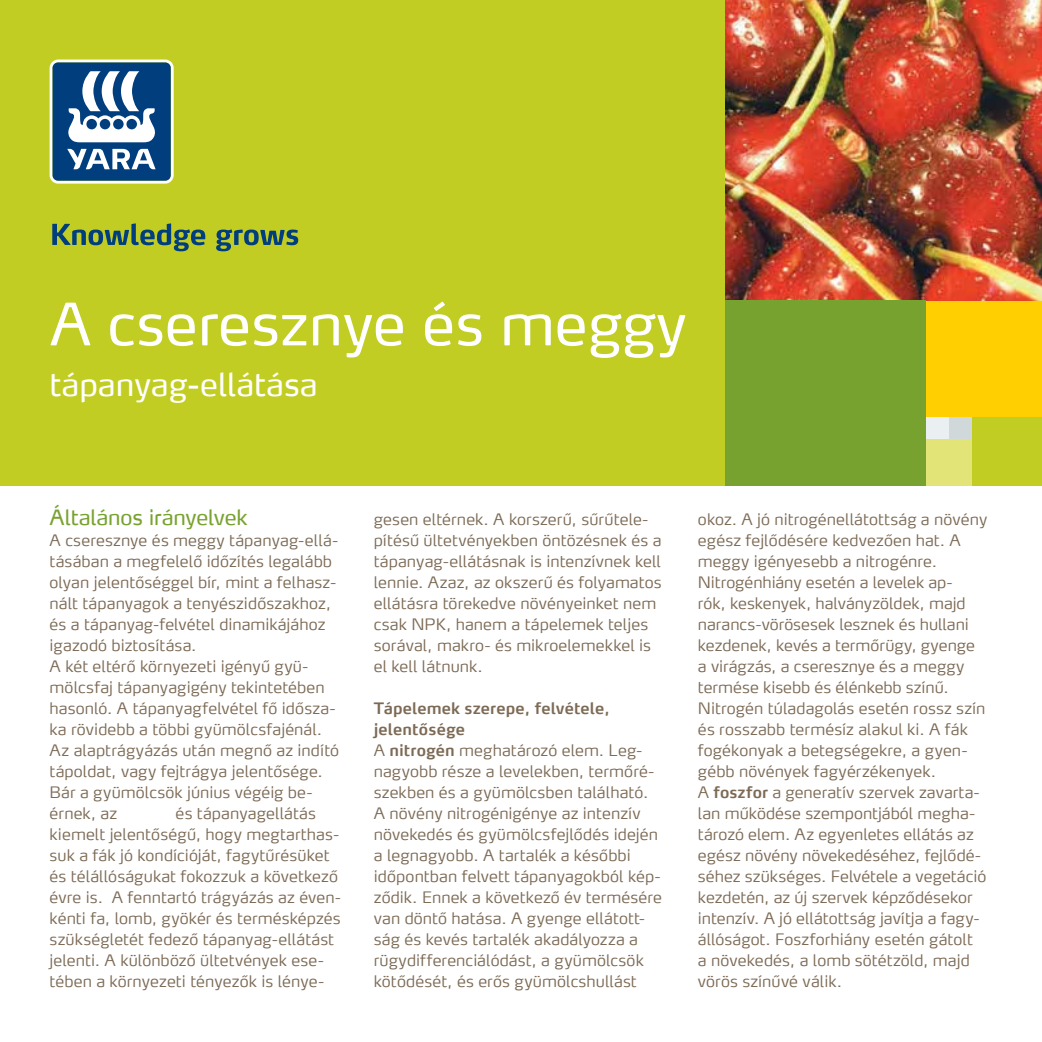
<style>
.page{position:relative;width:1042px;height:1042px;background:#fff}
.page>*{position:absolute;margin:0;border:0;box-sizing:border-box;transform-origin:0 0}
.t1{font:57.75px "Max CELF";color:#fff}
.t2{font:31.5px "Max CELF";color:#fff}
.t3{font:21px "Max CELF";letter-spacing:-.01em;color:#78a22f}
.t4{font:300 15.75px/21px "Max CELF";letter-spacing:.005em;color:#7c6a55}
.s1{font-weight:600}
</style>
<div class="page">
<div style="left:0;top:0;width:1042px;height:486px;background:#c2cd23"></div>
<svg style="left:52px;top:223px;width:246px;height:28px"></svg>
<svg style="left:50px;top:60px;width:124px;height:124px;background:#5981a8"></svg>
<img style="left:725px;top:0;width:317px;height:301px">
<div style="left:926px;top:416px;width:23px;height:23px;background:#eaeff2"></div>
<div style="left:949px;top:416px;width:23px;height:23px;background:#d1d8da"></div>
<div style="left:926px;top:439px;width:46px;height:47px;background:#e2e477"></div>
<div style="left:926px;top:301px;width:116px;height:116px;background:#ffcf01"></div>
<div style="left:725px;top:301px;width:201px;height:185px;background:#78a22f"></div>
<h1 class="t1" style="left:50px;top:289px;width:638px">A cseresznye és meggy</h1>
<h2 class="t2" style="left:50px;top:365px;width:269px">tápanyag-ellátása</h2>
<h3 class="t3" style="left:50px;top:504px;width:200px">Általános irányelvek</h3>
<p class="t4" style="left:50px;top:529px;width:291px">A cseresznye és meggy tápanyag-ellá&shy;tásában a megfelelő időzítés legalább olyan jelentőséggel bír, mint a felhasz&shy;nált tápanyagok a tenyészidőszakhoz, és a tápanyag-felvétel dinamikájához igazodó biztosítása.<br>A két eltérő környezeti igényű gyü&shy;mölcsfaj tápanyagigény tekintetében hasonló. A tápanyagfelvétel fő idősza&shy;ka rövidebb a többi gyümölcsfajénál.<br>Az alaptrágyázás után megnő az indító tápoldat, vagy fejtrágya jelentősége.<br>Bár a gyümölcsök június végéig be&shy;érnek, az</p>
<p class="t4" style="left:50px;top:802px;width:293px;text-indent:126px">és tápanyagellátás kiemelt jelentőségű, hogy megtarthas&shy;suk a fák jó kondícióját, fagytűrésüket és télállóságukat fokozzuk a következő évre is. A fenntartó trágyázás az éven&shy;kénti fa, lomb, gyökér és termésképzés szükségletét fedező tápanyag-ellátást jelenti. A különböző ültetvények ese&shy;tében a környezeti tényezők is lénye-</p>
<p class="t4" style="left:374px;top:508px;width:289px">gesen eltérnek. A korszerű, sűrűtele&shy;pítésű ültetvényekben öntözésnek és a tápanyag-ellátásnak is intenzívnek kell lennie. Azaz, az okszerű és folyamatos ellátásra törekedve növényeinket nem csak NPK, hanem a tápelemek teljes sorával, makro- és mikroelemekkel is el kell látnunk.</p>
<p class="t4" style="left:374px;top:697px;width:290px"><span class="s1">Tápelemek szerepe, felvétele, jelentősége<br></span>A <span class="s1">nitrogén</span> meghatározó elem. Leg&shy;nagyobb része a levelekben, termőré&shy;szekben és a gyümölcsben található.<br>A növény nitrogénigénye az intenzív növekedés és gyümölcsfejlődés idején a legnagyobb. A tartalék a későbbi időpontban felvett tápanyagokból kép&shy;ződik. Ennek a következő év termésére van döntő hatása. A gyenge ellátott&shy;ság és kevés tartalék akadályozza a rügydifferenciálódást, a gyümölcsök kötődését, és erős gyümölcshullást</p>
<p class="t4" style="left:698px;top:508px;width:291px">okoz. A jó nitrogénellátottság a növény egész fejlődésére kedvezően hat. A meggy igényesebb a nitrogénre.<br>Nitrogénhiány esetén a levelek ap-<br>rók, keskenyek, halványzöldek, majd narancs-vörösesek lesznek és hullani kezdenek, kevés a termőrügy, gyenge a virágzás, a cseresznye és a meggy termése kisebb és élénkebb színű.<br>Nitrogén túladagolás esetén rossz szín és rosszabb termésíz alakul ki. A fák fogékonyak a betegségekre, a gyen&shy;gébb növények fagyérzékenyek.<br>A <span class="s1">foszfor</span> a generatív szervek zavarta&shy;lan működése szempontjából megha&shy;tározó elem. Az egyenletes ellátás az egész növény növekedéséhez, fejlődé&shy;séhez szükséges. Felvétele a vegetáció kezdetén, az új szervek képződésekor intenzív. A jó ellátottság javítja a fagy&shy;állóságot. Foszforhiány esetén gátolt<br>a növekedés, a lomb sötétzöld, majd vörös színűvé válik.</p>
</div>
